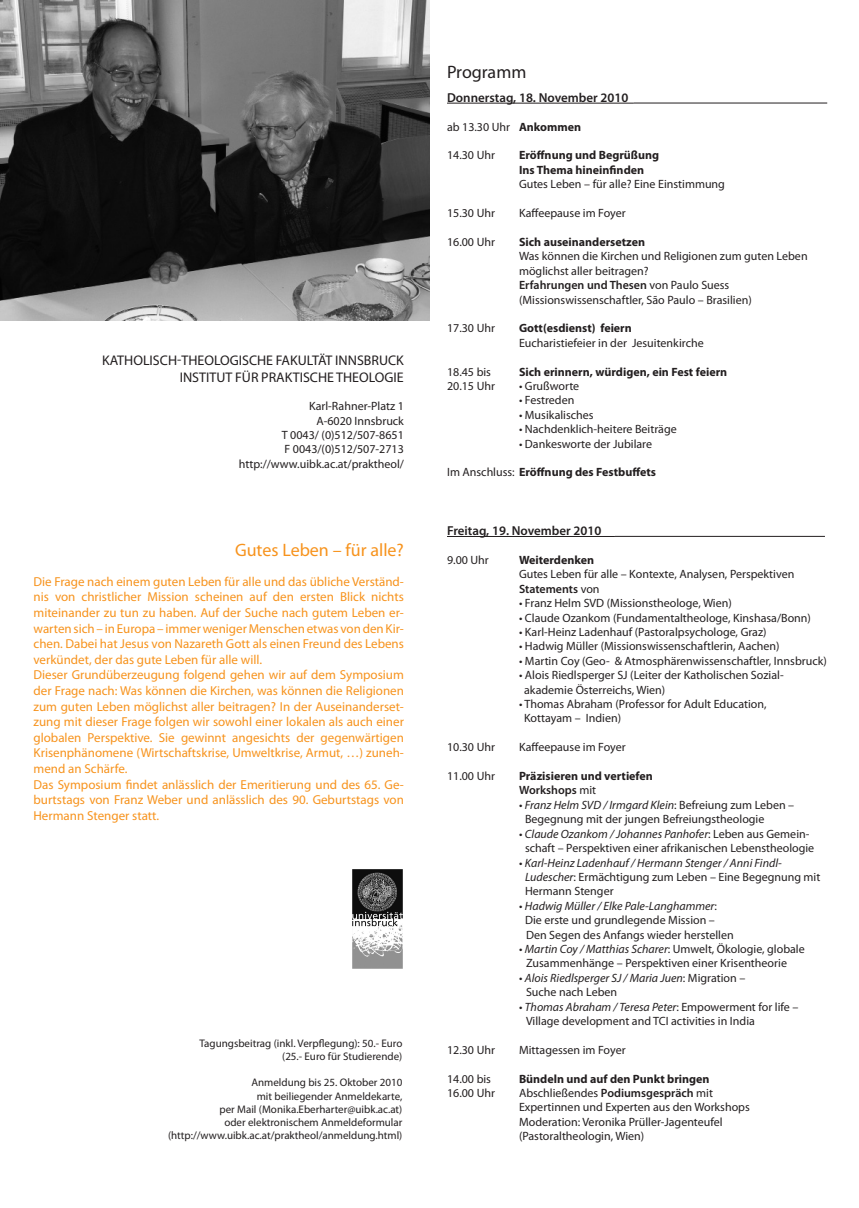
<style>
.page{position:relative;width:859px;height:1208px;background:#fff}
.page>*{position:absolute;margin:0;border:0;box-sizing:border-box;transform-origin:0 0}
.t1{font:18px "Myriad Pro";color:#f7931d}
.t2{font:18px "Myriad Pro";letter-spacing:-.005em;color:#231f20}
.t3{font:14px "Myriad Pro";color:#231f20}
.t4{font:13px/15.6px "Myriad Pro";color:#f7931d;text-align:justify}
.t5{font:600 13px "Myriad Pro";color:#231f20}
.t6{font:12px/14.4px "Myriad Pro";color:#231f20}
.t7{font:700 12px "Myriad Pro";color:#231f20}
.t8{font:italic 12px "Myriad Pro";color:#231f20}
.t9{font:600 12px "Myriad Pro";color:#231f20}
.t10{font:11px "Myriad Pro";color:#231f20}
.s1{font-weight:700}
.s2{font-weight:400}
.s3{font-style:normal}
.s4{font-style:italic}
.s5{font-weight:600}
</style>
<div class="page">
<img style="left:0;top:0;width:429px;height:321px">
<img style="left:352px;top:869px;width:50px;height:100px">
<hr style="left:447px;top:103px;width:187px;height:1px;background:#231f20">
<hr style="left:634px;top:103px;width:193px;height:1px;background:#231f20">
<hr style="left:447px;top:536px;width:168px;height:1px;background:#231f20">
<hr style="left:615px;top:536px;width:210px;height:1px;background:#231f20">
<p class="t3" style="left:102px;top:351px;width:303px">KATHOLISCH-THEOLOGISCHE FAKULTÄT INNSBRUCK</p>
<p class="t3" style="left:180px;top:368px;width:226px">INSTITUT FÜR PRAKTISCHE THEOLOGIE</p>
<p class="t6" style="left:309px;top:399px;width:96px">Karl-Rahner-Platz 1</p>
<p class="t6" style="left:316px;top:413px;width:89px">A-6020 Innsbruck</p>
<p class="t6" style="left:282px;top:427px;width:124px">T 0043/ (0)512/507-8651</p>
<p class="t6" style="left:284px;top:442px;width:121px">F 0043/(0)512/507-2713</p>
<p class="t6" style="left:239px;top:456px;width:167px">http://www.uibk.ac.at/praktheol/</p>
<p class="t1" style="left:235px;top:539px;width:170px">Gutes Leben – für alle?</p>
<p class="t4" style="left:34px;top:573px;width:372px">Die Frage nach einem guten Leben für alle und das übliche Verständ&shy;nis von christlicher Mission scheinen auf den ersten Blick nichts miteinander zu tun zu haben. Auf der Suche nach gutem Leben er&shy;warten sich – in Europa – immer weniger Menschen etwas von den Kir&shy;chen. Dabei hat Jesus von Nazareth Gott als einen Freund des Lebens verkündet, der das gute Leben für alle will.</p>
<p class="t4" style="left:34px;top:667px;width:372px">Dieser Grundüberzeugung folgend gehen wir auf dem Symposium der Frage nach: Was können die Kirchen, was können die Religionen zum guten Leben möglichst aller beitragen? In der Auseinanderset&shy;zung mit dieser Frage folgen wir sowohl einer lokalen als auch einer globalen Perspektive. Sie gewinnt angesichts der gegenwärtigen Krisenphänomene (Wirtschaftskrise, Umweltkrise, Armut, …) zuneh&shy;mend an Schärfe.</p>
<p class="t4" style="left:34px;top:776px;width:372px">Das Symposium findet anlässlich der Emeritierung und des 65. Ge&shy;burtstags von Franz Weber und anlässlich des 90. Geburtstags von Hermann Stenger statt.</p>
<p class="t10" style="left:199px;top:1036px;width:204px">Tagungsbeitrag (inkl. Verpflegung): 50.- Euro</p>
<p class="t10" style="left:282px;top:1049px;width:122px">(25.- Euro für Studierende)</p>
<p class="t10" style="left:251px;top:1075px;width:152px">Anmeldung bis 25. Oktober 2010</p>
<p class="t10" style="left:257px;top:1089px;width:147px">mit beiliegender Anmeldekarte,</p>
<p class="t10" style="left:219px;top:1102px;width:184px">per Mail (Monika.Eberharter@uibk.ac.at)</p>
<p class="t10" style="left:224px;top:1115px;width:179px">oder elektronischem Anmeldeformular</p>
<p class="t10" style="left:168px;top:1128px;width:236px">(http://www.uibk.ac.at/praktheol/anmeldung.html)</p>
<p class="t2" style="left:447px;top:61px;width:81px">Programm</p>
<p class="t5" style="left:447px;top:89px;width:183px">Donnerstag, 18. November 2010</p>
<p class="t6" style="left:447px;top:119px;width:136px">ab 13.30 Uhr <span class="s1">Ankommen</span></p>
<p class="t6" style="left:447px;top:148px;width:49px">14.30 Uhr</p>
<p class="t7" style="left:519px;top:148px;width:142px">Eröffnung und Begrüßung</p>
<p class="t7" style="left:519px;top:162px;width:127px">Ins Thema hineinfinden</p>
<p class="t6" style="left:519px;top:177px;width:207px">Gutes Leben – für alle? Eine Einstimmung</p>
<p class="t6" style="left:447px;top:206px;width:49px">15.30 Uhr</p>
<p class="t6" style="left:519px;top:206px;width:108px">Kaffeepause im Foyer</p>
<p class="t6" style="left:447px;top:234px;width:49px">16.00 Uhr</p>
<p class="t7" style="left:519px;top:234px;width:128px">Sich auseinandersetzen</p>
<p class="t6" style="left:519px;top:249px;width:290px">Was können die Kirchen und Religionen zum guten Leben möglichst aller beitragen?</p>
<p class="t9" style="left:519px;top:277px;width:212px">Erfahrungen und Thesen <span class="s2">von Paulo Suess</span></p>
<p class="t6" style="left:519px;top:292px;width:234px">(Missionswissenschaftler, São Paulo – Brasilien)</p>
<p class="t6" style="left:447px;top:321px;width:49px">17.30 Uhr</p>
<p class="t7" style="left:519px;top:320px;width:114px">Gott(esdienst) feiern</p>
<p class="t6" style="left:519px;top:335px;width:186px">Eucharistiefeier in der Jesuitenkirche</p>
<p class="t6" style="left:447px;top:364px;width:46px">18.45 bis</p>
<p class="t7" style="left:519px;top:364px;width:210px">Sich erinnern, würdigen, ein Fest feiern</p>
<p class="t6" style="left:447px;top:378px;width:49px">20.15 Uhr</p>
<p class="t6" style="left:519px;top:378px;width:62px">• Grußworte</p>
<p class="t6" style="left:519px;top:393px;width:57px">• Festreden</p>
<p class="t6" style="left:519px;top:407px;width:76px">• Musikalisches</p>
<p class="t6" style="left:519px;top:422px;width:159px">• Nachdenklich-heitere Beiträge</p>
<p class="t6" style="left:519px;top:436px;width:135px">• Dankesworte der Jubilare</p>
<p class="t7" style="left:447px;top:464px;width:210px"><span class="s2">Im Anschluss:</span> Eröffnung des Festbuffets</p>
<p class="t5" style="left:447px;top:522px;width:156px">Freitag, 19. November 2010</p>
<p class="t6" style="left:447px;top:552px;width:43px">9.00 Uhr</p>
<p class="t7" style="left:519px;top:552px;width:77px">Weiterdenken</p>
<p class="t6" style="left:519px;top:567px;width:277px">Gutes Leben für alle – Kontexte, Analysen, Perspektiven</p>
<p class="t9" style="left:519px;top:581px;width:82px">Statements <span class="s2">von</span></p>
<p class="t6" style="left:519px;top:596px;width:214px">• Franz Helm SVD (Missionstheologe, Wien)</p>
<p class="t6" style="left:519px;top:610px;width:293px">• Claude Ozankom (Fundamentaltheologe, Kinshasa/Bonn)</p>
<p class="t6" style="left:519px;top:624px;width:249px">• Karl-Heinz Ladenhauf (Pastoralpsychologe, Graz)</p>
<p class="t6" style="left:519px;top:639px;width:262px">• Hadwig Müller (Missionswissenschaftlerin, Aachen)</p>
<p class="t6" style="left:519px;top:653px;width:309px">• Martin Coy (Geo- &amp; Atmosphärenwissenschaftler, Innsbruck)</p>
<p class="t6" style="left:519px;top:668px;width:266px">• Alois Riedlsperger SJ (Leiter der Katholischen Sozial-</p>
<p class="t6" style="left:524px;top:682px;width:143px">akademie Österreichs, Wien)</p>
<p class="t6" style="left:519px;top:696px;width:249px">• Thomas Abraham (Professor for Adult Education,</p>
<p class="t6" style="left:524px;top:711px;width:99px">Kottayam – Indien)</p>
<p class="t6" style="left:447px;top:740px;width:49px">10.30 Uhr</p>
<p class="t6" style="left:519px;top:740px;width:108px">Kaffeepause im Foyer</p>
<p class="t6" style="left:447px;top:768px;width:49px">11.00 Uhr</p>
<p class="t7" style="left:519px;top:768px;width:135px">Präzisieren und vertiefen</p>
<p class="t9" style="left:519px;top:783px;width:79px">Workshops <span class="s2">mit</span></p>
<p class="t8" style="left:519px;top:797px;width:277px"><span class="s3">•</span> Franz Helm SVD / Irmgard Klein<span class="s3">: Befreiung zum Leben –</span></p>
<p class="t6" style="left:525px;top:812px;width:241px">Begegnung mit der jungen Befreiungstheologie</p>
<p class="t6" style="left:519px;top:826px;width:297px;text-align:center">• <span class="s4">Claude Ozankom / Johannes Panhofer</span>: Leben aus Gemein&shy;schaft – Perspektiven einer afrikanischen Lebenstheologie</p>
<p class="t8" style="left:519px;top:855px;width:264px"><span class="s3">•</span> Karl-Heinz Ladenhauf / Hermann Stenger / Anni Findl-</p>
<p class="t6" style="left:525px;top:869px;width:297px"><span class="s4">Ludescher</span>: Ermächtigung zum Leben – Eine Begegnung mit</p>
<p class="t6" style="left:525px;top:884px;width:90px">Hermann Stenger</p>
<p class="t8" style="left:519px;top:898px;width:199px"><span class="s3">•</span> Hadwig Müller / Elke Pale-Langhammer<span class="s3">:</span></p>
<p class="t6" style="left:525px;top:912px;width:191px">Die erste und grundlegende Mission –</p>
<p class="t6" style="left:526px;top:927px;width:209px">Den Segen des Anfangs wieder herstellen</p>
<p class="t6" style="left:526px;top:941px;width:280px;text-indent:-7px">• <span class="s4">Martin Coy / Matthias Scharer</span>: Umwelt, Ökologie, globale<br>Zusammenhänge – Perspektiven einer Krisentheorie</p>
<p class="t8" style="left:519px;top:970px;width:228px"><span class="s3">•</span> Alois Riedlsperger SJ / Maria Juen<span class="s3">: Migration –</span></p>
<p class="t6" style="left:526px;top:984px;width:93px">Suche nach Leben</p>
<p class="t8" style="left:519px;top:999px;width:281px"><span class="s3">•</span> Thomas Abraham / Teresa Peter<span class="s3">: Empowerment for life –</span></p>
<p class="t6" style="left:526px;top:1013px;width:230px">Village development and TCI activities in India</p>
<p class="t6" style="left:447px;top:1042px;width:49px">12.30 Uhr</p>
<p class="t6" style="left:519px;top:1042px;width:108px">Mittagessen im Foyer</p>
<p class="t6" style="left:447px;top:1071px;width:46px">14.00 bis</p>
<p class="t7" style="left:519px;top:1070px;width:192px">Bündeln und auf den Punkt bringen</p>
<p class="t6" style="left:447px;top:1085px;width:49px">16.00 Uhr</p>
<p class="t6" style="left:519px;top:1085px;width:195px">Abschließendes <span class="s5">Podiumsgespräch</span> mit</p>
<p class="t6" style="left:519px;top:1100px;width:232px">Expertinnen und Experten aus den Workshops</p>
<p class="t6" style="left:519px;top:1114px;width:205px">Moderation: Veronika Prüller-Jagenteufel</p>
<p class="t6" style="left:519px;top:1128px;width:127px">(Pastoraltheologin, Wien)</p>
</div>
